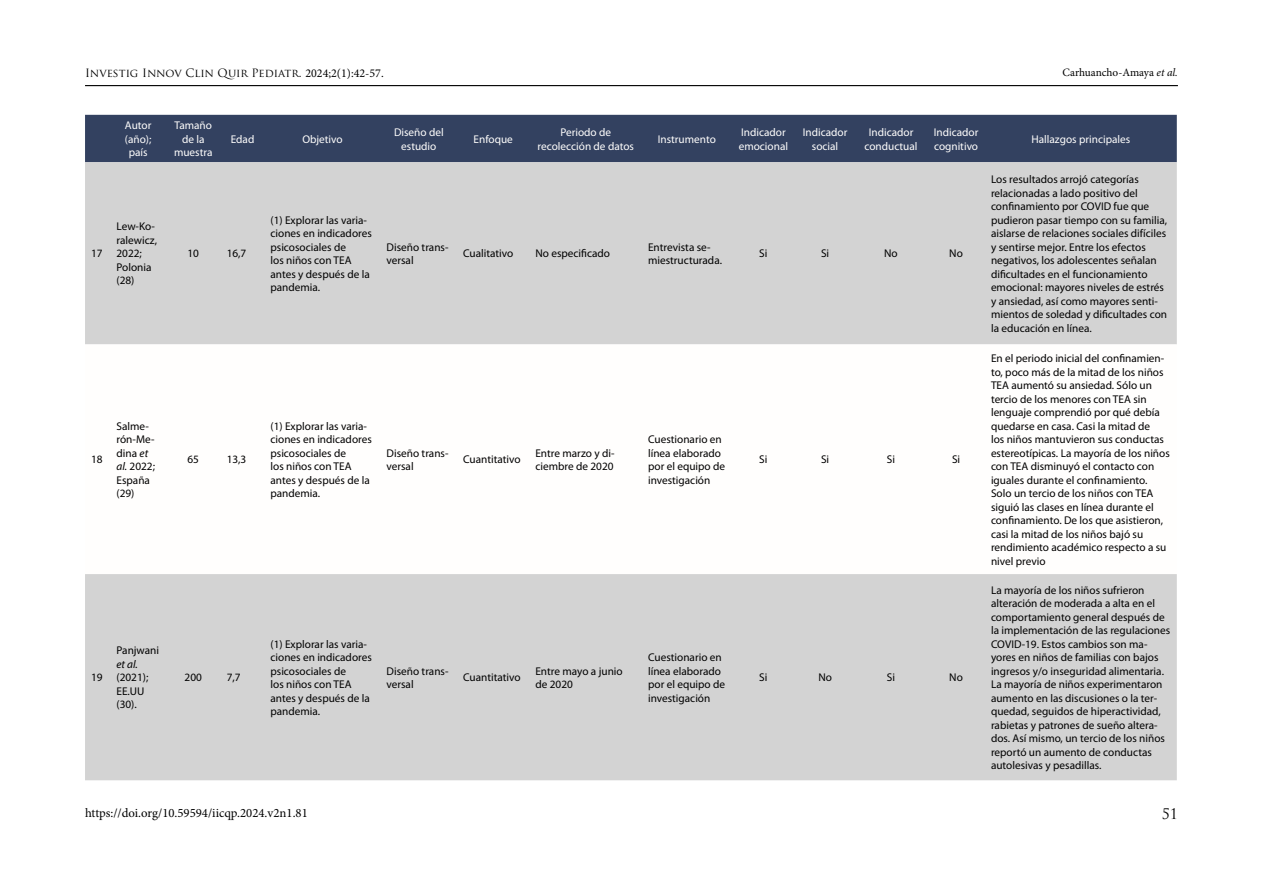
<style>
.page{position:relative;width:1263px;height:893px;background:#fff}
.page>*{position:absolute;margin:0;border:0;box-sizing:border-box;transform-origin:0 0}
.t1{font:14.25px "Trajan Pro";color:#000}
.t2{font:12.75px "Minion Pro";color:#000}
.t3{font:11.25px/13.5px "Myriad Pro";color:#000}
.t4{font:11.25px/13.5px "Myriad Pro";color:#fffefd;text-align:center}
.t5{font:11.25px "Trajan Pro";color:#000}
.t6{font:11.25px "Minion Pro";letter-spacing:-.005em;color:#000}
.t7{font:italic 11.25px "Myriad Pro";color:#000}
.s1{font-family:"Minion Pro";font-size:12px}
.s2{font-style:italic}
</style>
<div class="page">
<hr style="left:85px;top:85px;width:1093px;height:1px;background:#000">
<div style="left:85px;top:115px;width:1092px;height:47px;background:#334160"></div>
<div style="left:85px;top:162px;width:1092px;height:618px;background:#d3d3d3"></div>
<svg style="left:85px;top:344px;width:1092px;height:230px"></svg>
<p class="t5" style="left:85px;top:66px;width:300px">Investig Innov Clin Quir Pediatr. <span class="s1">2024;2(1):42-57.</span></p>
<p class="t6" style="left:1063px;top:65px;width:117px">Carhuancho-Amaya <span class="s2">et al.</span></p>
<p class="t4" style="left:125px;top:119px;width:28px">Autor (año); país</p>
<p class="t4" style="left:174px;top:119px;width:40px">Tamaño de la muestra</p>
<p class="t4" style="left:231px;top:132px;width:25px">Edad</p>
<p class="t4" style="left:302px;top:132px;width:42px">Objetivo</p>
<p class="t4" style="left:394px;top:125px;width:51px">Diseño del estudio</p>
<p class="t4" style="left:474px;top:132px;width:41px">Enfoque</p>
<p class="t4" style="left:537px;top:125px;width:98px">Periodo de recolección de datos</p>
<p class="t4" style="left:658px;top:132px;width:60px">Instrumento</p>
<p class="t4" style="left:739px;top:125px;width:51px;text-align:left">Indicador emocional</p>
<p class="t4" style="left:803px;top:125px;width:46px">Indicador social</p>
<p class="t4" style="left:864px;top:125px;width:55px">Indicador conductual</p>
<p class="t4" style="left:934px;top:125px;width:46px;text-align:left">Indicador cognitivo</p>
<p class="t4" style="left:1031px;top:132px;width:100px">Hallazgos principales</p>
<p class="t3" style="left:91px;top:247px;width:13px">17</p>
<p class="t3" style="left:117px;top:220px;width:42px">Lew-Ko&shy;ralewicz,<br>2022;<br>Polonia (28)</p>
<p class="t3" style="left:187px;top:247px;width:13px">10</p>
<p class="t3" style="left:227px;top:247px;width:21px">16,7</p>
<p class="t3" style="left:270px;top:213px;width:103px">(1) Explorar las varia&shy;ciones en indicadores psicosociales de<br>los niños con TEA antes y después de la pandemia.</p>
<p class="t3" style="left:387px;top:240px;width:63px">Diseño trans&shy;versal</p>
<p class="t3" style="left:463px;top:247px;width:52px">Cualitativo</p>
<p class="t3" style="left:535px;top:247px;width:76px">No especificado</p>
<p class="t3" style="left:648px;top:240px;width:75px">Entrevista se&shy;miestructurada.</p>
<p class="t3" style="left:759px;top:247px;width:10px">Si</p>
<p class="t3" style="left:821px;top:247px;width:10px">Si</p>
<p class="t3" style="left:884px;top:247px;width:15px">No</p>
<p class="t3" style="left:949px;top:247px;width:15px">No</p>
<p class="t3" style="left:991px;top:172px;width:178px">Los resultados arrojó categorías relacionadas a lado positivo del confinamiento por COVID fue que pudieron pasar tiempo con su familia, aislarse de relaciones sociales difíciles y sentirse mejor. Entre los efectos negativos, los adolescentes señalan dificultades en el funcionamiento emocional: mayores niveles de estrés y ansiedad, así como mayores senti&shy;mientos de soledad y dificultades con la educación en línea.</p>
<p class="t3" style="left:91px;top:453px;width:13px">18</p>
<p class="t3" style="left:117px;top:419px;width:40px">Salme&shy;rón-Me&shy;dina <span class="s2">et al.</span> 2022;<br>España (29)</p>
<p class="t3" style="left:187px;top:453px;width:13px">65</p>
<p class="t3" style="left:227px;top:453px;width:21px">13,3</p>
<p class="t3" style="left:270px;top:419px;width:103px">(1) Explorar las varia&shy;ciones en indicadores psicosociales de<br>los niños con TEA antes y después de la pandemia.</p>
<p class="t3" style="left:387px;top:446px;width:63px">Diseño trans&shy;versal</p>
<p class="t3" style="left:463px;top:453px;width:59px">Cuantitativo</p>
<p class="t3" style="left:535px;top:446px;width:81px">Entre marzo y di&shy;ciembre de 2020</p>
<p class="t3" style="left:648px;top:432px;width:79px">Cuestionario en línea elaborado por el equipo de investigación</p>
<p class="t3" style="left:759px;top:453px;width:10px">Si</p>
<p class="t3" style="left:821px;top:453px;width:10px">Si</p>
<p class="t3" style="left:887px;top:453px;width:10px">Si</p>
<p class="t3" style="left:952px;top:453px;width:10px">Si</p>
<p class="t3" style="left:991px;top:351px;width:180px">En el periodo inicial del confinamien&shy;to, poco más de la mitad de los niños TEA aumentó su ansiedad. Sólo un tercio de los menores con TEA sin lenguaje comprendió por qué debía quedarse en casa. Casi la mitad de<br>los niños mantuvieron sus conductas estereotípicas. La mayoría de los niños con TEA disminuyó el contacto con iguales durante el confinamiento.<br>Solo un tercio de los niños con TEA siguió las clases en línea durante el confinamiento. De los que asistieron, casi la mitad de los niños bajó su rendimiento académico respecto a su nivel previo</p>
<p class="t3" style="left:91px;top:671px;width:13px">19</p>
<p class="t3" style="left:117px;top:644px;width:44px">Panjwani</p>
<p class="t7" style="left:117px;top:657px;width:23px">et al.</p>
<p class="t3" style="left:117px;top:671px;width:33px">(2021);<br>EE.UU (30).</p>
<p class="t3" style="left:185px;top:671px;width:19px">200</p>
<p class="t3" style="left:227px;top:671px;width:15px">7,7</p>
<p class="t3" style="left:270px;top:637px;width:103px">(1) Explorar las varia&shy;ciones en indicadores psicosociales de<br>los niños con TEA antes y después de la pandemia.</p>
<p class="t3" style="left:387px;top:664px;width:63px">Diseño trans&shy;versal</p>
<p class="t3" style="left:463px;top:671px;width:59px">Cuantitativo</p>
<p class="t3" style="left:535px;top:664px;width:89px">Entre mayo a junio de 2020</p>
<p class="t3" style="left:648px;top:650px;width:79px">Cuestionario en línea elaborado por el equipo de investigación</p>
<p class="t3" style="left:759px;top:671px;width:10px">Si</p>
<p class="t3" style="left:818px;top:671px;width:15px">No</p>
<p class="t3" style="left:887px;top:671px;width:10px">Si</p>
<p class="t3" style="left:949px;top:671px;width:15px">No</p>
<p class="t3" style="left:991px;top:583px;width:181px">La mayoría de los niños sufrieron alteración de moderada a alta en el comportamiento general después de la implementación de las regulaciones COVID-19. Estos cambios son ma&shy;yores en niños de familias con bajos ingresos y/o inseguridad alimentaria.<br>La mayoría de niños experimentaron aumento en las discusiones o la ter&shy;quedad, seguidos de hiperactividad, rabietas y patrones de sueño altera&shy;dos. Así mismo, un tercio de los niños reportó un aumento de conductas autolesivas y pesadillas.</p>
<p class="t2" style="left:85px;top:805px;width:224px">https://doi.org/10.59594/iicqp.2024.v2n1.81</p>
<p class="t1" style="left:1162px;top:804px;width:18px">51</p>
</div>
